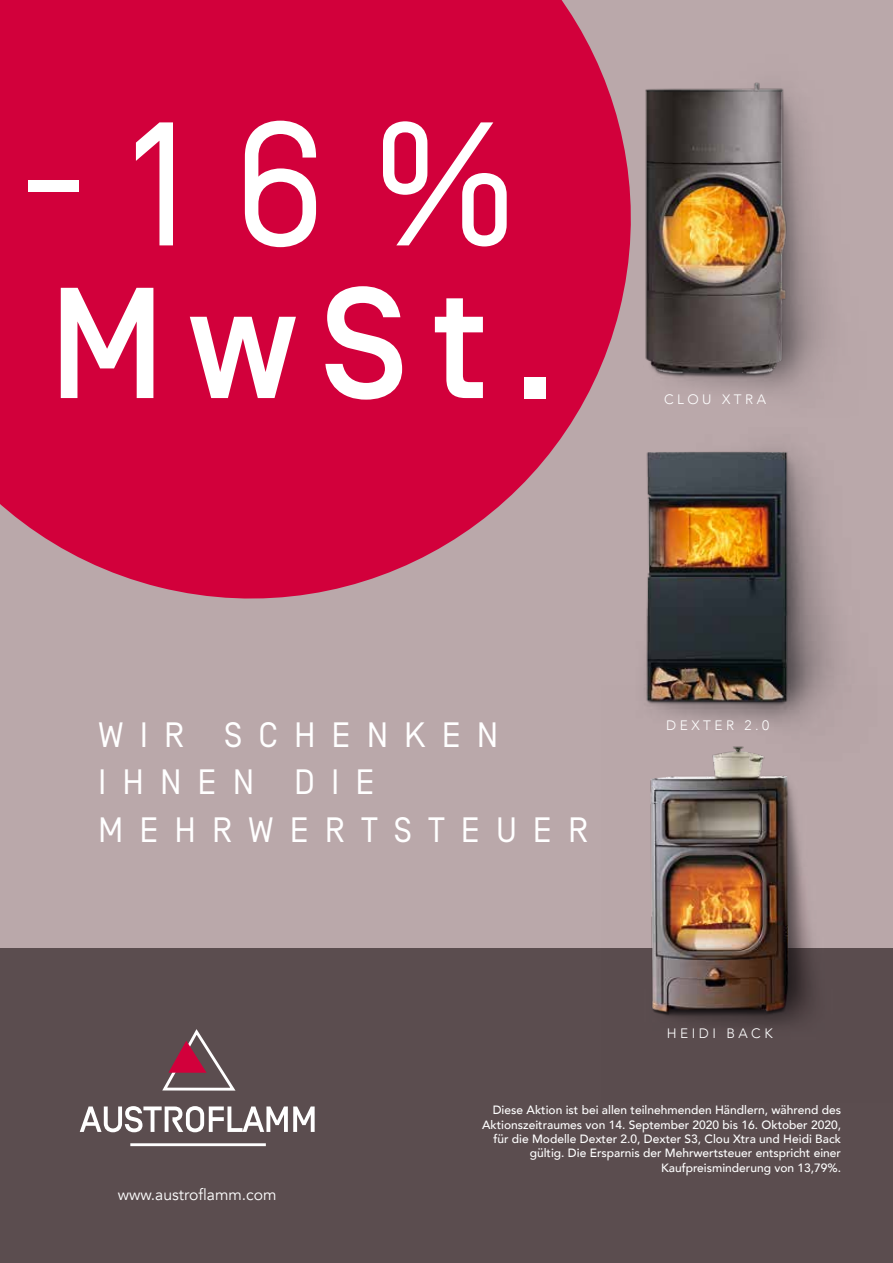
<style>
.page{position:relative;width:893px;height:1263px;background:#baa8aa}
.page>*{position:absolute;margin:0;border:0;box-sizing:border-box;transform-origin:0 0}
.t1{font:175.65px "Simplon Norm";color:#fff}
.t2{font:500 157.5px "Simplon Norm";color:#fff}
.t3{font:35.25px/47.2px "Simplon Norm";letter-spacing:.455em;color:#fff}
.t4{font:15.75px "Avenir";color:#fff}
.t5{font:300 13.65px "Avenir";letter-spacing:.255em;color:#fff}
.t6{font:500 12px/14.4px "Avenir";color:#fff;text-align:right}
</style>
<div class="page">
<div style="left:0;top:948px;width:893px;height:315px;background:#5b4d4f"></div>
<img style="left:650px;top:777px;width:163px;height:249px">
<img style="left:671px;top:474px;width:167px;height:303px">
<img style="left:644px;top:448px;width:163px;height:269px">
<img style="left:670px;top:82px;width:155px;height:311px">
<svg style="left:0;top:0;width:670px;height:638px;fill:#d2003b"></svg>
<svg style="left:162px;top:1029px;width:74px;height:62px"></svg>
<svg style="left:80px;top:1106px;width:235px;height:26px"></svg>
<hr style="left:130px;top:1143px;width:136px;height:3px;background:#fff">
<h1 class="t1" style="left:17px;top:92px;width:503px">-16%</h1>
<h2 class="t2" style="left:49px;top:260px;width:510px">MwSt.</h2>
<p class="t5" style="left:664px;top:391px;width:103px">CLOU XTRA</p>
<h3 class="t3" style="left:98px;top:712px;width:492px">WIR SCHENKEN<br>IHNEN DIE<br>MEHRWERTSTEUER</h3>
<p class="t5" style="left:666px;top:717px;width:104px">DEXTER 2.0</p>
<p class="t5" style="left:667px;top:1026px;width:107px">HEIDI BACK</p>
<h3 class="t4" style="left:118px;top:1185px;width:160px">www.austroflamm.com</h3>
<p class="t6" style="left:482px;top:1102px;width:361px">Diese Aktion ist bei allen teilnehmenden Händlern, während des Aktionszeitraumes von 14. September 2020 bis 16. Oktober 2020, für die Modelle Dexter 2.0, Dexter S3, Clou Xtra und Heidi Back gültig. Die Ersparnis der Mehrwertsteuer entspricht einer Kaufpreisminderung von 13,79%.</p>
</div>
